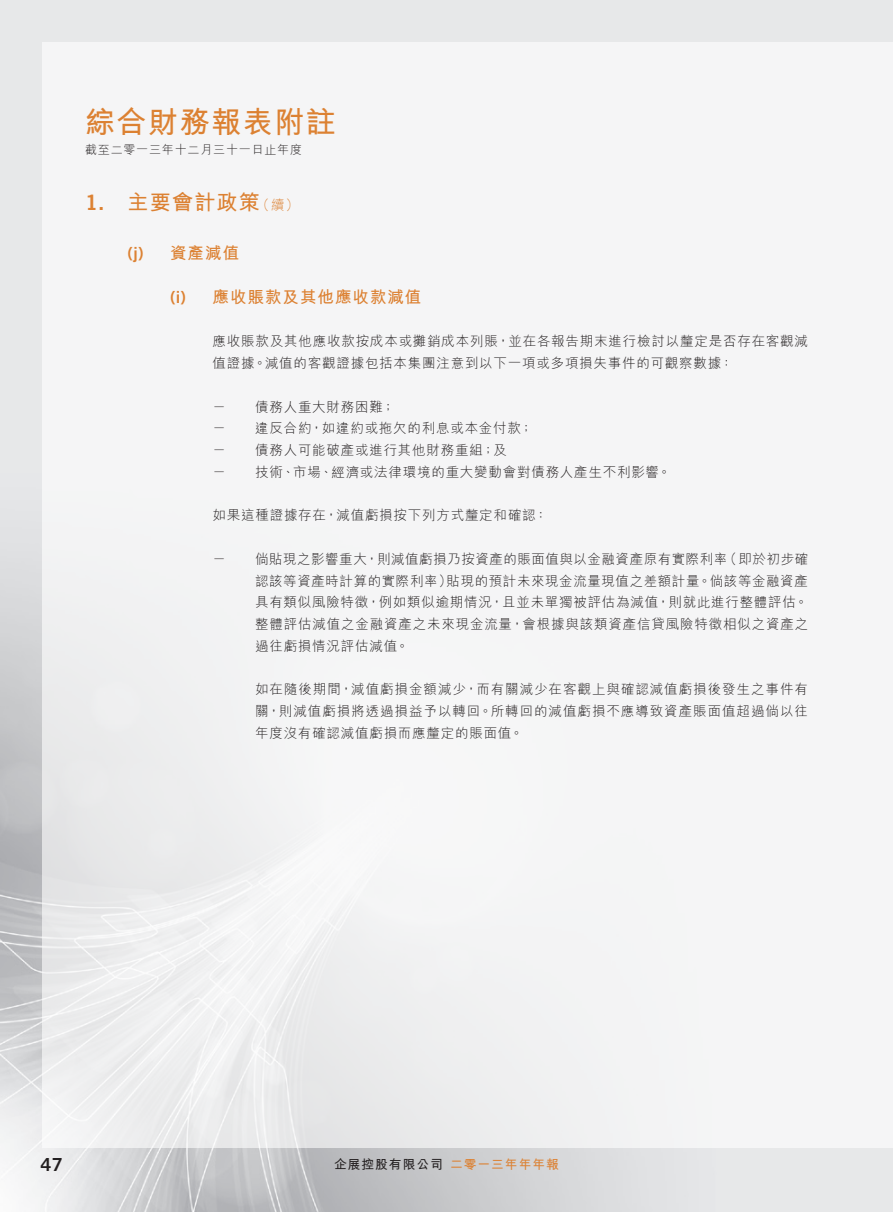
<style>
.page{position:relative;width:893px;height:1212px;background:#fff}
.page>*{position:absolute;margin:0;border:0;box-sizing:border-box;transform-origin:0 0}
.t1{font:700 30px "M Hei HK";letter-spacing:.05em;color:#dc8132}
.Heading_1{font:700 21px "M Hei HK";letter-spacing:.06em;color:#dc8132}
.Heading_1-2{font:21px "Trade Gothic LT Std Bd 2";color:#dc8132}
.t2{font:18px "Trade Gothic LT Std Bd 2";color:#231f20}
.Heading_3{font:700 16.5px "M Hei HK";letter-spacing:.06em;color:#dc8132}
.Heading_2{font:700 16.5px "M Hei HK";color:#dc8132}
.Heading_2-2{font:16.5px "Trade Gothic LT Std Bd 2";color:#dc8132}
.Heading_3-2{font:16.5px "Trade Gothic LT Std Bd 2";color:#dc8132}
.Body_Text{font:300 13.5px/21.8px "M Hei HK";letter-spacing:.06em;color:#231f20}
.Body_Text-2{font:300 13.5px "M Hei HK";letter-spacing:.04em;color:#231f20}
.Heading_1-3{font:300 13.5px "M Hei HK";color:#dc8132}
.t3{font:700 12.75px "M Hei HK";letter-spacing:.075em;color:#dc8132}
.t4{font:700 12.75px "M Hei HK";letter-spacing:.075em;color:#231f20}
.t5{font:300 12px "M Hei HK";letter-spacing:.07em;color:#231f20}
</style>
<div class="page">
<img style="left:0;top:0;width:893px;height:1212px">
<div style="left:43px;top:43px;width:850px;height:1105px;background:#f5f5f6"></div>
<h1 class="t1" style="left:85px;top:100px;width:252px">綜合財務報表附註</h1>
<p class="t5" style="left:85px;top:143px;width:219px">截至二零一三年十二月三十一日止年度</p>
<p class="Heading_1-2" style="left:85px;top:190px;width:21px">1.</p>
<p class="Heading_1" style="left:128px;top:187px;width:134px">主要會計政策</p>
<p class="Heading_1-3" style="left:256px;top:198px;width:44px">（續(</p>
<p class="Heading_2-2" style="left:128px;top:243px;width:18px">)j(</p>
<p class="Heading_2" style="left:170px;top:241px;width:71px">資產減值</p>
<p class="Heading_3-2" style="left:170px;top:287px;width:17px">)i(</p>
<p class="Heading_3" style="left:213px;top:285px;width:210px">應收賬款及其他應收款減值</p>
<p class="Body_Text" style="left:213px;top:330px;width:597px">應收賬款及其他應收款按成本或攤銷成本列賬，並在各報告期末進行檢討以釐定是否存在客觀減值證據。減值的客觀證據包括本集團注意到以下一項或多項損失事件的可觀察數據：</p>
<p class="Body_Text" style="left:255px;top:395px;width:141px">債務人重大財務困難;</p>
<p class="Body_Text" style="left:213px;top:395px;width:15px">－</p>
<p class="Body_Text" style="left:213px;top:417px;width:15px">－</p>
<p class="Body_Text" style="left:213px;top:439px;width:15px">－</p>
<p class="Body_Text" style="left:255px;top:417px;width:279px">違反合約，如違約或拖欠的利息或本金付款;</p>
<p class="Body_Text" style="left:255px;top:439px;width:253px">債務人可能破產或進行其他財務重組；及</p>
<p class="Body_Text" style="left:255px;top:461px;width:417px">技術、市場、經濟或法律環境的重大變動會對債務人產生不利影響。</p>
<p class="Body_Text" style="left:213px;top:461px;width:15px">－</p>
<p class="Body_Text" style="left:213px;top:504px;width:336px">如果這種證據存在，減值虧損按下列方式釐定和確認：</p>
<p class="Body_Text" style="left:213px;top:548px;width:15px">－</p>
<p class="Body_Text" style="left:723px;top:548px;width:86px">（即於初步確</p>
<p class="Body_Text-2" style="left:255px;top:552px;width:474px">倘貼現之影響重大，則減值虧損乃按資產的賬面值與以金融資產原有實際利率</p>
<p class="Body_Text" style="left:255px;top:569px;width:554px">認該等資產時計算的實際利率）<br>具有類似風險特徵，例如類似逾期情況，且並未單獨被評估為減值，則就此進行整體評估。整體評估減值之金融資產之未來現金流量，會根據與該類資產信貸風險特徵相似之資產之過往虧損情況評估減值。</p>
<p class="Body_Text" style="left:255px;top:678px;width:554px;text-align:justify">如在隨後期間，減值虧損金額減少，而有關減少在客觀上與確認減值虧損後發生之事件有關，則減值虧損將透過損益予以轉回。所轉回的減值虧損不應導致資產賬面值超過倘以往年度沒有確認減值虧損而應釐定的賬面值。</p>
<p class="Body_Text" style="left:447px;top:569px;width:363px">貼現的預計未來現金流量現值之差額計量。倘該等金融資產</p>
<h3 class="t2" style="left:40px;top:1154px;width:24px">47</h3>
<p class="t4" style="left:334px;top:1155px;width:110px">企展控股有限公司</p>
<p class="t3" style="left:450px;top:1155px;width:110px">二零一三年年年報</p>
</div>
